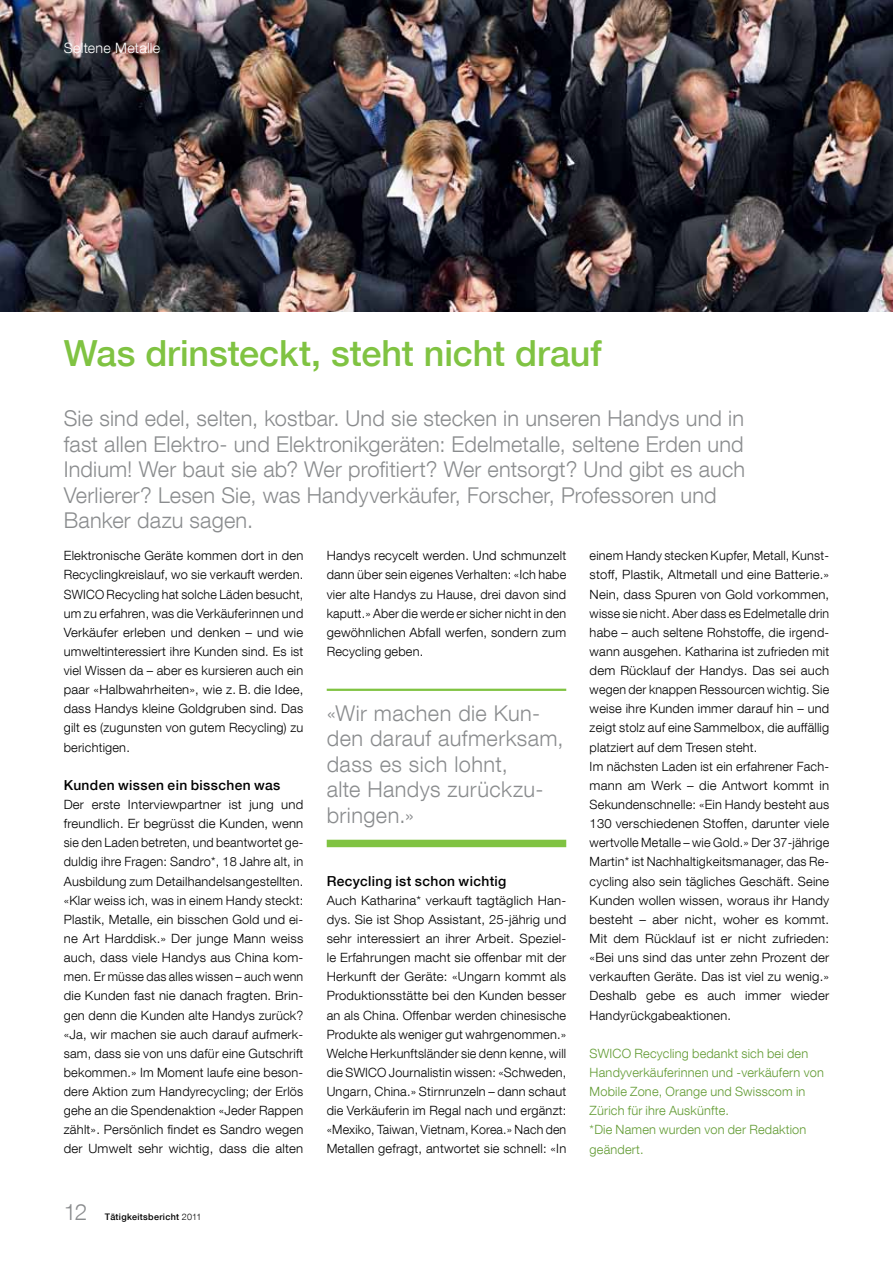
<style>
.page{position:relative;width:893px;height:1263px;background:#fff}
.page>*{position:absolute;margin:0;border:0;box-sizing:border-box;transform-origin:0 0}
.t1{font:500 36px "Helvetica Neue LT Com";letter-spacing:-.005em;color:#80c342}
.t2{font:300 22.5px "Helvetica Neue LT Com";color:#8a8c8e}
.t3{font:300 21.75px/25.5px "Helvetica Neue LT Com";letter-spacing:.01em;color:#8a8c8e}
.t4{font:300 14.25px "Helvetica Neue LT Com";letter-spacing:.02em;color:#fff}
.t5{font:500 13.8px "Helvetica Neue LT Com";letter-spacing:.025em;color:#000}
.t6{font:300 12.75px/19.2px "Helvetica Neue LT Com";letter-spacing:.015em;color:#000;text-align:justify}
.t7{font:300 12.75px/19.2px "Helvetica Neue LT Com";letter-spacing:.015em;color:#629b33}
.t8{font:500 9px "Helvetica Neue LT Com";letter-spacing:.035em;color:#000}
.s1{font-weight:300}
</style>
<div class="page">
<img style="left:0;top:0;width:893px;height:311px">
<hr style="left:327px;top:689px;width:239px;height:2px;background:#80c342">
<div style="left:327px;top:840px;width:239px;height:7px;background:#80c342"></div>
<p class="t4" style="left:64px;top:39px;width:98px">Seltene Metalle</p>
<h1 class="t1" style="left:64px;top:332px;width:539px">Was drinsteckt, steht nicht drauf</h1>
<p class="t3" style="left:64px;top:405px;width:683px">Sie sind edel, selten, kostbar. Und sie stecken in unseren Handys und in fast allen Elektro- und Elektronikgeräten: Edelmetalle, seltene Erden und Indium! Wer baut sie ab? Wer profitiert? Wer entsorgt? Und gibt es auch Verlierer? Lesen Sie, was Handyverkäufer, Forscher, Professoren und Banker dazu sagen.</p>
<p class="t6" style="left:64px;top:546px;width:241px">Elektronische Geräte kommen dort in den Recyclingkreislauf, wo sie verkauft werden.<br>SWICO Recycling hat solche Läden besucht, um zu erfahren, was die Verkäuferinnen und Verkäufer erleben und denken – und wie umweltinteressiert ihre Kunden sind. Es ist viel Wissen da – aber es kursieren auch ein paar «Halbwahrheiten», wie z. B. die Idee, dass Handys kleine Goldgruben sind. Das gilt es (zugunsten von gutem Recycling) zu berichtigen.</p>
<p class="t5" style="left:64px;top:777px;width:218px">Kunden wissen ein bisschen was</p>
<p class="t6" style="left:64px;top:795px;width:241px">Der erste Interviewpartner ist jung und freundlich. Er begrüsst die Kunden, wenn sie den Laden betreten, und beantwortet ge&shy;duldig ihre Fragen: Sandro*, 18 Jahre alt, in Ausbildung zum Detailhandelsangestellten. «Klar weiss ich, was in einem Handy steckt:<br>Plastik, Metalle, ein bisschen Gold und ei&shy;ne Art Harddisk.» Der junge Mann weiss auch, dass viele Handys aus China kom&shy;men. Er müsse das alles wissen – auch wenn die Kunden fast nie danach fragten. Brin&shy;gen denn die Kunden alte Handys zurück? «Ja, wir machen sie auch darauf aufmerk&shy;sam, dass sie von uns dafür eine Gutschrift bekommen.» Im Moment laufe eine beson&shy;dere Aktion zum Handyrecycling; der Erlös gehe an die Spendenaktion «Jeder Rappen zählt». Persönlich findet es Sandro wegen der Umwelt sehr wichtig, dass die alten</p>
<h2 class="t2" style="left:64px;top:1199px;width:25px">12</h2>
<p class="t8" style="left:105px;top:1212px;width:98px">Tätigkeitsbericht <span class="s1">2011</span></p>
<p class="t6" style="left:327px;top:546px;width:241px">Handys recycelt werden. Und schmunzelt dann über sein eigenes Verhalten: «Ich habe vier alte Handys zu Hause, drei davon sind kaputt.» Aber die werde er sicher nicht in den gewöhnlichen Abfall werfen, sondern zum Recycling geben.</p>
<h3 class="t3" style="left:327px;top:700px;width:238px">«Wir machen die Kun&shy;den darauf aufmerksam, dass es sich lohnt,<br>alte Handys zurückzu&shy;bringen.»</h3>
<p class="t5" style="left:327px;top:872px;width:181px">Recycling ist schon wichtig</p>
<p class="t6" style="left:327px;top:890px;width:241px">Auch Katharina* verkauft tagtäglich Han&shy;dys. Sie ist Shop Assistant, 25-jährig und sehr interessiert an ihrer Arbeit. Speziel&shy;le Erfahrungen macht sie offenbar mit der Herkunft der Geräte: «Ungarn kommt als Produktionsstätte bei den Kunden besser an als China. Offenbar werden chinesische Produkte als weniger gut wahrgenommen.» Welche Herkunftsländer sie denn kenne, will die SWICO Journalistin wissen: «Schweden, Ungarn, China.» Stirnrunzeln – dann schaut die Verkäuferin im Regal nach und ergänzt: «Mexiko, Taiwan, Vietnam, Korea.» Nach den Metallen gefragt, antwortet sie schnell: «In</p>
<p class="t6" style="left:590px;top:546px;width:241px;text-align:left">einem Handy stecken Kupfer, Metall, Kunst&shy;stoff, Plastik, Altmetall und eine Batterie.» Nein, dass Spuren von Gold vorkommen, wisse sie nicht. Aber dass es Edelmetalle drin habe – auch seltene Rohstoffe, die irgend&shy;wann ausgehen. Katharina ist zufrieden mit dem Rücklauf der Handys. Das sei auch wegen der knappen Ressourcen wichtig. Sie weise ihre Kunden immer darauf hin – und zeigt stolz auf eine Sammelbox, die auffällig platziert auf dem Tresen steht.<br>Im nächsten Laden ist ein erfahrener Fach&shy;mann am Werk – die Antwort kommt in Sekundenschnelle: «Ein Handy besteht aus 130 verschiedenen Stoffen, darunter viele wertvolle Metalle – wie Gold.» Der 37-jährige Martin* ist Nachhaltigkeitsmanager, das Re&shy;cycling also sein tägliches Geschäft. Seine Kunden wollen wissen, woraus ihr Handy besteht – aber nicht, woher es kommt.<br>Mit dem Rücklauf ist er nicht zufrieden: «Bei uns sind das unter zehn Prozent der verkauften Geräte. Das ist viel zu wenig.» Deshalb gebe es auch immer wieder Handyrückgabeaktionen.</p>
<p class="t7" style="left:590px;top:1043px;width:236px">SWICO Recycling bedankt sich bei den<br>Handyverkäuferinnen und -verkäufern von<br>Mobile Zone, Orange und Swisscom in<br>Zürich für ihre Auskünfte.<br>*Die Namen wurden von der Redaktion geändert.</p>
</div>
